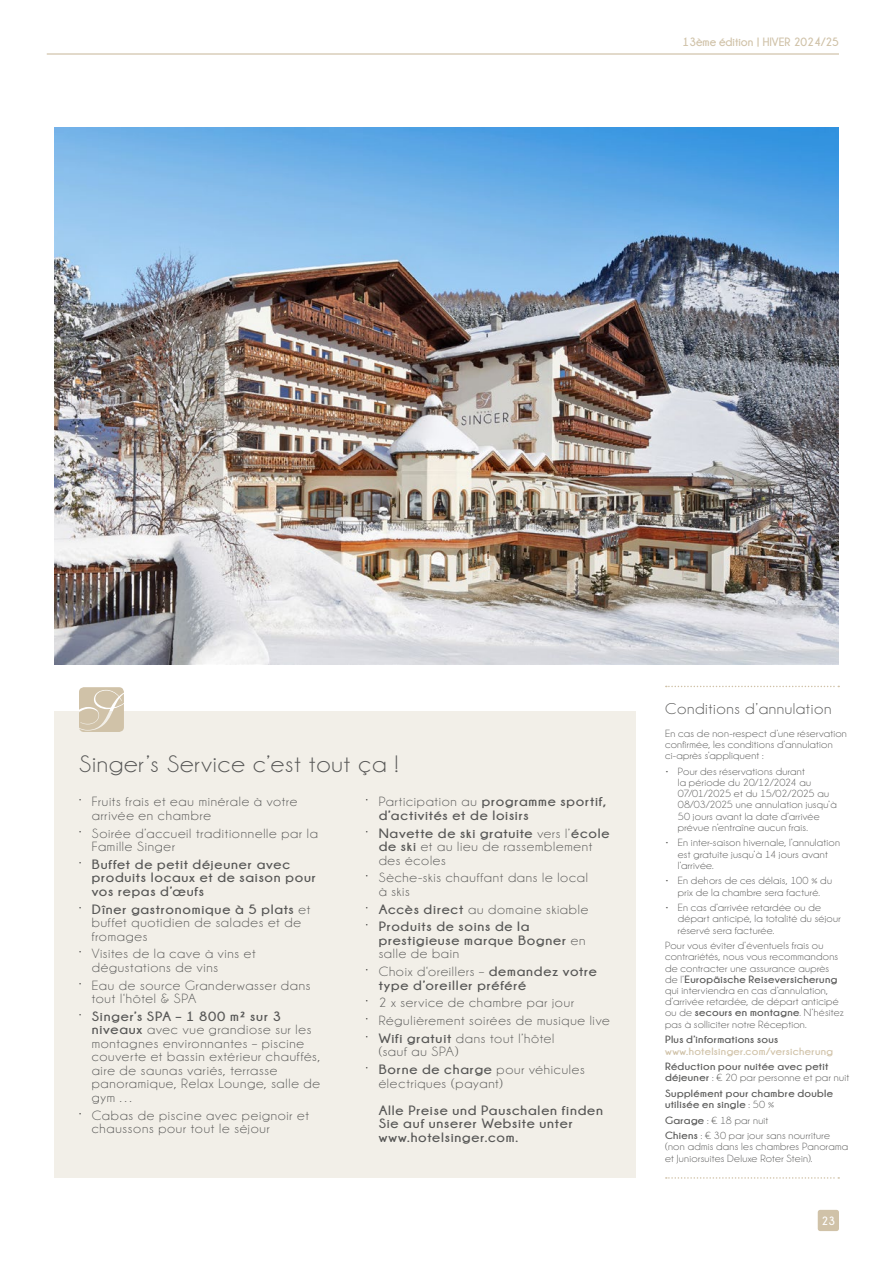
<style>
.page{position:relative;width:893px;height:1263px;background:#fff}
.page>*{position:absolute;margin:0;border:0;box-sizing:border-box;transform-origin:0 0}
.t1{font:24px "Champagne&Limousines";letter-spacing:.035em;color:#575756;scale:1.1 1}
.t2{font:15.75px "Champagne&Limousines";letter-spacing:.035em;color:#575756;scale:1.1 1}
.t3{font:13.5px/13.5px "Champagne&Limousines";letter-spacing:.05em;color:#575756;scale:1.1 1}
.t4{font:700 13.5px/13.5px "Champagne&Limousines";letter-spacing:.05em;color:#575756;scale:1.1 1}
.t5{font:700 12px "Champagne&Limousines";color:#d0c2a8}
.t6{font:700 12px "Champagne&Limousines";color:#fff}
.t7{font:10.5px/11.2px "Champagne&Limousines";letter-spacing:.025em;color:#575756;scale:1.1 1}
.t8{font:700 10.5px/11.2px "Champagne&Limousines";letter-spacing:.025em;color:#575756;scale:1.1 1}
.t9{font:700 10.5px "Champagne&Limousines";letter-spacing:.03em;color:#d0c2a8;scale:1.1 1}
.s1{font-size:18px;color:#000}
.s2{font-weight:400;font-size:18px;color:#000}
.s3{font-weight:700}
.s4{font-weight:400}
</style>
<div class="page">
<div style="left:54px;top:712px;width:581px;height:466px;background:#f2efe8"></div>
<svg style="left:79px;top:687px;width:45px;height:45px;background:#d5c9b2"></svg>
<svg style="left:666px;top:1177px;width:173px;height:2px"></svg>
<svg style="left:666px;top:686px;width:173px;height:1px"></svg>
<img style="left:54px;top:128px;width:785px;height:536px">
<div style="left:818px;top:1210px;width:21px;height:21px;background:#d0c2a8;border-radius:2px"></div>
<hr style="left:47px;top:53px;width:792px;height:2px;background:#d0c2a8">
<p class="t5" style="left:683px;top:35px;width:158px">13ème édition | HIVER 2024/25</p>
<h1 class="t1" style="left:79px;top:752px;width:292px">Singer’s Service c’est tout ça !</h1>
<p class="t3" style="left:92px;top:795px;width:188px;text-indent:-13px"><span class="s1">·</span> Fruits frais et eau minérale à votre arrivée en chambre</p>
<p class="t3" style="left:92px;top:826px;width:207px;text-indent:-13px"><span class="s1">·</span> Soirée d’accueil traditionnelle par la<br>Famille Singer</p>
<p class="t4" style="left:92px;top:857px;width:205px;text-indent:-13px"><span class="s2">·</span> Buffet de petit déjeuner avec produits locaux et de saison pour vos repas d’œufs</p>
<p class="t3" style="left:92px;top:902px;width:200px;text-indent:-13px"><span class="s1">·</span> <span class="s3">Dîner gastronomique à 5 plats</span> et buffet quotidien de salades et de fromages</p>
<p class="t3" style="left:92px;top:947px;width:150px;text-indent:-13px"><span class="s1">·</span> Visites de la cave à vins et dégustations de vins</p>
<p class="t3" style="left:92px;top:978px;width:200px;text-indent:-13px"><span class="s1">·</span> Eau de source Granderwasser dans tout l‘hôtel &amp; SPA</p>
<p class="t3" style="left:92px;top:1010px;width:209px;text-indent:-13px"><span class="s1">·</span> <span class="s3">Singer’s SPA – 1 800 m² sur 3 niveaux</span> avec vue grandiose sur les montagnes environnantes – piscine couverte et bassin extérieur chauffés, aire de saunas variés, terrasse panoramique, Relax Lounge, salle de gym …</p>
<p class="t3" style="left:92px;top:1108px;width:199px;text-indent:-13px"><span class="s1">·</span> Cabas de piscine avec peignoir et chaussons pour tout le séjour</p>
<p class="t4" style="left:379px;top:795px;width:209px;text-indent:-13px"><span class="s2">·</span> <span class="s4">Participation au</span> programme sportif, d’activités et de loisirs</p>
<p class="t3" style="left:379px;top:826px;width:211px;text-indent:-13px"><span class="s1">·</span> <span class="s3">Navette de ski gratuite</span> vers l’<span class="s3">école de ski</span> et au lieu de rassemblement des écoles</p>
<p class="t3" style="left:379px;top:871px;width:192px;text-indent:-13px"><span class="s1">·</span> Sèche-skis chauffant dans le local à skis</p>
<p class="t4" style="left:366px;top:900px;width:204px;line-height:17.7px"><span class="s2">·</span> Accès direct <span class="s4">au domaine skiable </span><span class="s2">·</span> Produits de soins de la</p>
<p class="t4" style="left:379px;top:933px;width:190px">prestigieuse marque Bogner <span class="s4">en salle de bain</span></p>
<p class="t4" style="left:379px;top:965px;width:200px;text-indent:-13px"><span class="s2">·</span> <span class="s4">Choix d‘oreillers –</span> demandez votre type d’oreiller préféré</p>
<p class="t3" style="left:366px;top:994px;width:223px;line-height:17.7px"><span class="s1">·</span> 2 x service de chambre par jour<br><span class="s1">·</span> Régulièrement soirées de musique live <span class="s1">·</span> <span class="s3">Wifi gratuit</span> dans tout l’hôtel</p>
<p class="t3" style="left:366px;top:1043px;width:200px;line-height:17.7px;text-indent:13px">(sauf au SPA)<br><span class="s1">·</span> <span class="s3">Borne de charge</span> pour véhicules</p>
<p class="t3" style="left:379px;top:1076px;width:114px">électriques (payant)</p>
<p class="t4" style="left:379px;top:1103px;width:205px">Alle Preise und Pauschalen finden<br>Sie auf unserer Website unter www.hotelsinger.com.</p>
<h2 class="t2" style="left:665px;top:700px;width:153px">Conditions d’annulation</h2>
<p class="t7" style="left:665px;top:727px;width:167px">En cas de non-respect d’une réservation confirmée, les conditions d’annulation ci-après s’appliquent :</p>
<p class="t7" style="left:678px;top:765px;width:146px;text-indent:-13px">• Pour des réservations durant<br>la période du 20/12/2024 au<br>07/01/2025 et du 15/02/2025 au<br>08/03/2025 une annulation jusqu’à<br>50 jours avant la date d’arrivée prévue n’entraîne aucun frais.</p>
<p class="t7" style="left:678px;top:837px;width:149px;text-indent:-13px">• En inter-saison hivernale, l’annulation est gratuite jusqu’à 14 jours avant l’arrivée.</p>
<p class="t7" style="left:665px;top:875px;width:153px;text-align:center">• En dehors de ces délais, 100 % du prix de la chambre sera facturé.</p>
<p class="t7" style="left:678px;top:902px;width:150px;text-indent:-13px">• En cas d’arrivée retardée ou de départ anticipé, la totalité du séjour réservé sera facturée.</p>
<p class="t7" style="left:665px;top:940px;width:164px">Pour vous éviter d’éventuels frais ou contrariétés, nous vous recommandons de contracter une assurance auprès de l’<span class="s3">Europäische Reiseversicherung </span>qui interviendra en cas d’annulation, d’arrivée retardée, de départ anticipé ou de <span class="s3">secours en montagne</span>. N’hésitez pas à solliciter notre Réception.</p>
<p class="t8" style="left:665px;top:1034px;width:104px">Plus d’informations sous</p>
<p class="t9" style="left:665px;top:1045px;width:154px">www.hotelsinger.com/versicherung</p>
<p class="t8" style="left:665px;top:1061px;width:169px">Réduction pour nuitée avec petit déjeuner <span class="s4">: € 20 par personne et par nuit</span></p>
<p class="t8" style="left:665px;top:1087px;width:154px">Supplément pour chambre double utilisée en single <span class="s4">: 50 %</span></p>
<p class="t7" style="left:665px;top:1112px;width:151px;line-height:15.5px"><span class="s3">Garage</span> : € 18 par nuit<br><span class="s3">Chiens</span> : € 30 par jour sans nourriture</p>
<p class="t7" style="left:665px;top:1141px;width:168px">(non admis dans les chambres Panorama et Juniorsuites Deluxe Roter Stein).</p>
<p class="t6" style="left:821px;top:1214px;width:15px">23</p>
</div>
